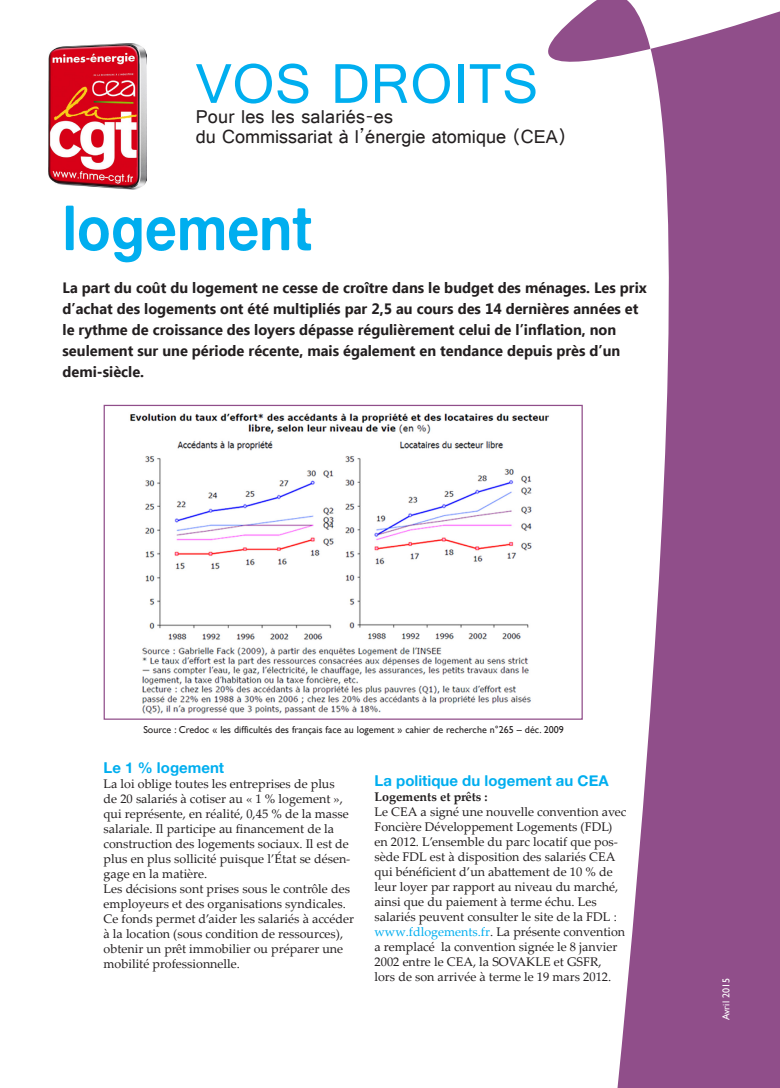
<style>
.page{position:relative;width:780px;height:1088px;background:#fff}
.page>*{position:absolute;margin:0;border:0;box-sizing:border-box;transform-origin:0 0}
.Titre_article{font:62.5px "Alte Haas Grotesk Bold";color:#00aeef;scale:.89 1}
.Nom_de_rubrique{font:60px "Raavi";letter-spacing:.01em;color:#00aeef}
.Nom_de_rubrique-2{font:20px "Raavi";color:#231f20}
.Chapo_regards_croisé{font:700 15px/21.1px "Ebrima";color:#231f20}
.texte_courant{font:15px "Alte Haas Grotesk Bold";color:#00aeef}
.texte_courant-2{font:12.5px/15px "Palatino Linotype";color:#231f20}
.texte_courant-3{font:700 12.5px "Palatino Linotype";color:#231f20}
.Légende{font:10px "Gill Sans";color:#231f20}
.Légende-2{font:10px "Gill Sans";color:#fff}
.s1{color:#00aeef}
</style>
<div class="page">
<svg style="left:420px;top:0;width:360px;height:1088px"></svg>
<img style="left:49px;top:44px;width:97px;height:145px">
<img style="left:130px;top:407px;width:424px;height:311px">
<div style="left:104px;top:405px;width:478px;height:315px;border:1px solid #904e8a"></div>
<p class="Nom_de_rubrique" style="left:196px;top:47px;width:344px">VOS DROITS</p>
<p class="Nom_de_rubrique-2" style="left:196px;top:104px;width:199px">Pour les les salariés-es</p>
<p class="Nom_de_rubrique-2" style="left:196px;top:124px;width:372px">du Commissariat à l’énergie atomique (CEA)</p>
<p class="Titre_article" style="left:63px;top:189px;width:281px">logement</p>
<p class="Chapo_regards_croisé" style="left:63px;top:278px;width:585px">La part du coût du logement ne cesse de croître dans le budget des ménages. Les prix d’achat des logements ont été multipliés par 2,5 au cours des 14 dernières années et le rythme de croissance des loyers dépasse régulièrement celui de l’inflation, non</p>
<p class="Chapo_regards_croisé" style="left:63px;top:341px;width:559px">seulement sur une période récente, mais également en tendance depuis près d’un demi-siècle.</p>
<p class="Légende" style="left:143px;top:724px;width:422px">Source : Credoc « les difficultés des français face au logement » cahier de recherche n°265 – déc. 2009</p>
<p class="texte_courant" style="left:104px;top:759px;width:122px">Le 1 % logement</p>
<p class="texte_courant-2" style="left:104px;top:776px;width:248px">La loi oblige toutes les entreprises de plus de 20 salariés à cotiser au « 1 % logement », qui représente, en réalité, 0,45 % de la masse salariale. Il participe au financement de la construction des logements sociaux. Il est de plus en plus sollicité puisque l’État se désen&shy;gage en la matière.</p>
<p class="texte_courant-2" style="left:104px;top:881px;width:248px">Les décisions sont prises sous le contrôle des employeurs et des organisations syndicales.</p>
<p class="texte_courant-2" style="left:104px;top:911px;width:252px">Ce fonds permet d’aider les salariés à accéder à la location (sous condition de ressources), obtenir un prêt immobilier ou préparer une mobilité professionnelle.</p>
<p class="texte_courant" style="left:374px;top:771px;width:236px">La politique du logement au CEA</p>
<p class="texte_courant-3" style="left:374px;top:788px;width:115px">Logements et prêts :</p>
<p class="texte_courant-2" style="left:374px;top:804px;width:253px">Le CEA a signé une nouvelle convention avec Foncière Développement Logements (FDL) en 2012. L’ensemble du parc locatif que pos&shy;sède FDL est à disposition des salariés CEA qui bénéficient d’un abattement de 10 % de leur loyer par rapport au niveau du marché, ainsi que du paiement à terme échu. Les salariés peuvent consulter le site de la FDL : <span class="s1">www.fdlogements.fr</span>. La présente convention a remplacé la convention signée le 8 janvier 2002 entre le CEA, la SOVAKLE et GSFR,<br>lors de son arrivée à terme le 19 mars 2012.</p>
<p class="Légende-2" style="left:720px;top:1020px;width:44px;rotate:-90deg">Avril 2015</p>
</div>
